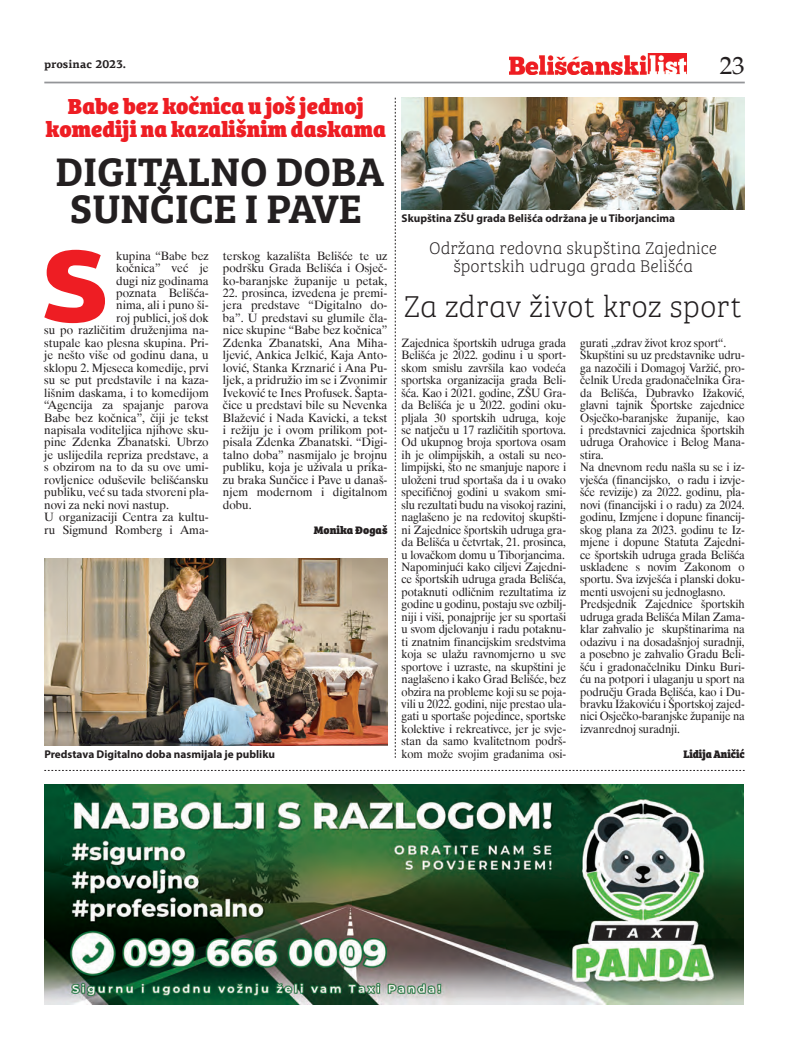
<style>
.page{position:relative;width:798px;height:1063px;background:#fff}
.page>*{position:absolute;margin:0;border:0;box-sizing:border-box;transform-origin:0 0}
.t1{font:900 102.25px "PF Agora Sans Pro";color:#ee1d23}
.t2{font:600 41.25px/37.5px "Bree Serif";color:#231f20;text-align:center}
.t3{font:100 31.25px "Bree Serif";color:#231f20}
.t4{font:25px "Palatino Roman";color:#231f20}
.t5{font:800 22.5px/23.1px "Bree Serif";color:#ee1d23;text-align:center}
.t6{font:100 17.5px/18.2px "Bree Serif";color:#231f20;text-align:center}
.t7{font:11.88px/12.5px "Dutch 801 BT";letter-spacing:-.01em;color:#231f20;text-align:justify;scale:.96 1}
.t8{font:11.88px/12.5px "Dutch 801 BT";letter-spacing:-.01em;color:#231f20;text-align:justify}
.t9{font:700 11.25px "Myriad Pro";color:#231f20}
.t10{font:700 11.25px "PF Agora Serif Pro";color:#231f20}
.t11{font:800 11.25px "Bree Serif";letter-spacing:-.01em;color:#231f20;scale:.96 1}
.t12{font:800 11.25px "Bree Serif";letter-spacing:-.01em;color:#231f20}
</style>
<div class="page">
<img style="left:509px;top:53px;width:177px;height:21px">
<hr style="left:44px;top:82px;width:700px;height:1px;background:#939598">
<img style="left:44px;top:559px;width:343px;height:186px">
<img style="left:44px;top:785px;width:698px;height:219px">
<img style="left:401px;top:98px;width:343px;height:112px">
<svg style="left:44px;top:770px;width:700px;height:1px"></svg>
<svg style="left:395px;top:98px;width:1px;height:660px"></svg>
<p class="t10" style="left:44px;top:57px;width:83px">prosinac 2023.</p>
<p class="t4" style="left:719px;top:50px;width:26px">23</p>
<p class="t5" style="left:46px;top:93px;width:341px">Babe bez kočnica u još jednoj komediji na kazališnim daskama</p>
<p class="t2" style="left:56px;top:150px;width:330px">DIGITALNO DOBA<br>SUNČICE I PAVE</p>
<p class="t1" style="left:41px;top:219px;width:69px">S</p>
<p class="t8" style="left:116px;top:249px;width:94px">kupina “Babe bez</p>
<p class="t8" style="left:116px;top:262px;width:94px">kočnica” već je</p>
<p class="t8" style="left:116px;top:274px;width:94px">dugi niz godinama</p>
<p class="t8" style="left:116px;top:287px;width:94px">poznata Belišća-</p>
<p class="t8" style="left:116px;top:299px;width:94px">nima, ali i puno ši-</p>
<p class="t8" style="left:116px;top:311px;width:94px">roj publici, još dok</p>
<p class="t8" style="left:44px;top:324px;width:166px">su po različitim druženjima na-</p>
<p class="t8" style="left:44px;top:336px;width:166px">stupale kao plesna skupina. Pri-</p>
<p class="t8" style="left:44px;top:349px;width:166px">je nešto više od godinu dana, u</p>
<p class="t8" style="left:44px;top:361px;width:166px">sklopu 2. Mjeseca komedije, prvi</p>
<p class="t8" style="left:44px;top:374px;width:166px">su se put predstavile i na kaza-</p>
<p class="t8" style="left:44px;top:386px;width:166px">lišnim daskama, i to komedijom</p>
<p class="t8" style="left:44px;top:399px;width:166px">“Agencija za spajanje parova</p>
<p class="t8" style="left:44px;top:411px;width:166px">Babe bez kočnica”, čiji je tekst</p>
<p class="t8" style="left:44px;top:424px;width:166px">napisala voditeljica njihove sku-</p>
<p class="t8" style="left:44px;top:436px;width:166px">pine Zdenka Zbanatski. Ubrzo</p>
<p class="t8" style="left:44px;top:448px;width:166px">je uslijedila repriza predstave, a</p>
<p class="t8" style="left:44px;top:461px;width:166px">s obzirom na to da su ove umi-</p>
<p class="t8" style="left:44px;top:473px;width:166px">rovljenice oduševile belišćansku</p>
<p class="t8" style="left:44px;top:486px;width:166px">publiku, već su tada stvoreni pla-</p>
<p class="t8" style="left:44px;top:498px;width:126px">novi za neki novi nastup.</p>
<p class="t8" style="left:44px;top:511px;width:166px">U organizaciji Centra za kultu-</p>
<p class="t8" style="left:44px;top:523px;width:166px">ru Sigmund Romberg i Ama-</p>
<p class="t8" style="left:223px;top:249px;width:166px">terskog kazališta Belišće te uz podršku Grada Belišća i Osječ&shy;ko-baranjske županije u petak,</p>
<p class="t8" style="left:223px;top:287px;width:166px">22. prosinca, izvedena je premi&shy;jera predstave “Digitalno do&shy;ba”. U predstavi su glumile čla&shy;nice skupine “Babe bez kočnica” Zdenka Zbanatski, Ana Miha&shy;ljević, Ankica Jelkić, Kaja Anto&shy;lović, Stanka Krznarić i Ana Pu&shy;ljek, a pridružio im se i Zvonimir Iveković te Ines Profusek. Šapta&shy;čice u predstavi bile su Nevenka Blažević i Nada Kavicki, a tekst i režiju je i ovom prilikom pot&shy;pisala Zdenka Zbanatski. “Digi&shy;talno doba” nasmijalo je brojnu publiku, koja je uživala u prika&shy;zu braka Sunčice i Pave u današ&shy;njem modernom i digitalnom dobu.</p>
<p class="t12" style="left:314px;top:521px;width:75px">Monika Đogaš</p>
<p class="t9" style="left:44px;top:747px;width:232px">Predstava Digitalno doba nasmijala je publiku</p>
<p class="t9" style="left:401px;top:211px;width:275px">Skupština ZŠU grada Belišća održana je u Tiborjancima</p>
<p class="t6" style="left:429px;top:238px;width:289px">Održana redovna skupština Zajednice športskih udruga grada Belišća</p>
<p class="t3" style="left:404px;top:285px;width:339px">Za zdrav život kroz sport</p>
<p class="t7" style="left:401px;top:336px;width:173px">Zajednica športskih udruga grada Belišća je 2022. godinu i u sport&shy;skom smislu završila kao vodeća sportska organizacija grada Beli&shy;šća. Kao i 2021. godine, ZŠU Gra&shy;da Belišća je u 2022. godini oku&shy;pljala 30 sportskih udruga, koje se natječu u 17 različitih sportova.<br>Od ukupnog broja sportova osam ih je olimpijskih, a ostali su neo&shy;limpijski, što ne smanjuje napore i uloženi trud sportaša da i u ovako specifičnoj godini u svakom smi&shy;slu rezultati budu na visokoj razini, naglašeno je na redovitoj skupšti&shy;ni Zajednice športskih udruga gra&shy;da Belišća u četvrtak, 21. prosinca, u lovačkom domu u Tiborjancima.<br>Napominjući kako ciljevi Zajedni&shy;ce športskih udruga grada Belišća, potaknuti odličnim rezultatima iz godine u godinu, postaju sve ozbilj&shy;niji i viši, ponajprije jer su sportaši u svom djelovanju i radu potaknu&shy;ti znatnim financijskim sredstvima koja se ulažu ravnomjerno u sve sportove i uzraste, na skupštini je naglašeno i kako Grad Belišće, bez obzira na probleme koji su se poja&shy;vili u 2022. godini, nije prestao ula&shy;gati u sportaše pojedince, sportske kolektive i rekreativce, jer je svje&shy;stan da samo kvalitetnom podrš&shy;kom može svojim građanima osi-</p>
<p class="t7" style="left:580px;top:336px;width:173px;text-align:left">gurati „zdrav život kroz sport“.<br>Skupštini su uz predstavnike udru&shy;ga nazočili i Domagoj Varžić, pro&shy;čelnik Ureda gradonačelnika Gra&shy;da Belišća, Dubravko Ižaković, glavni tajnik Športske zajednice<br>Osječko-baranjske županije, kao i predstavnici zajednica športskih udruga Orahovice i Belog Mana&shy;stira.<br>Na dnevnom redu našla su se i iz&shy;vješća (financijsko, o radu i izvje&shy;šće revizije) za 2022. godinu, pla&shy;novi (financijski i o radu) za 2024. godinu, Izmjene i dopune financij&shy;skog plana za 2023. godinu te Iz&shy;mjene i dopune Statuta Zajedni&shy;ce športskih udruga grada Belišća usklađene s novim Zakonom o sportu. Sva izvješća i planski doku&shy;menti usvojeni su jednoglasno.<br>Predsjednik Zajednice športskih udruga grada Belišća Milan Zama&shy;klar zahvalio je skupštinarima na odazivu i na dosadašnjoj suradnji, a posebno je zahvalio Gradu Beli&shy;šću i gradonačelniku Dinku Buri&shy;ću na potpori i ulaganju u sport na području Grada Belišća, kao i Du&shy;bravku Ižakoviću i Športskoj zajed&shy;nici Osječko-baranjske županije na izvanrednoj suradnji.</p>
<p class="t11" style="left:683px;top:745px;width:65px">Lidija Aničić</p>
</div>
